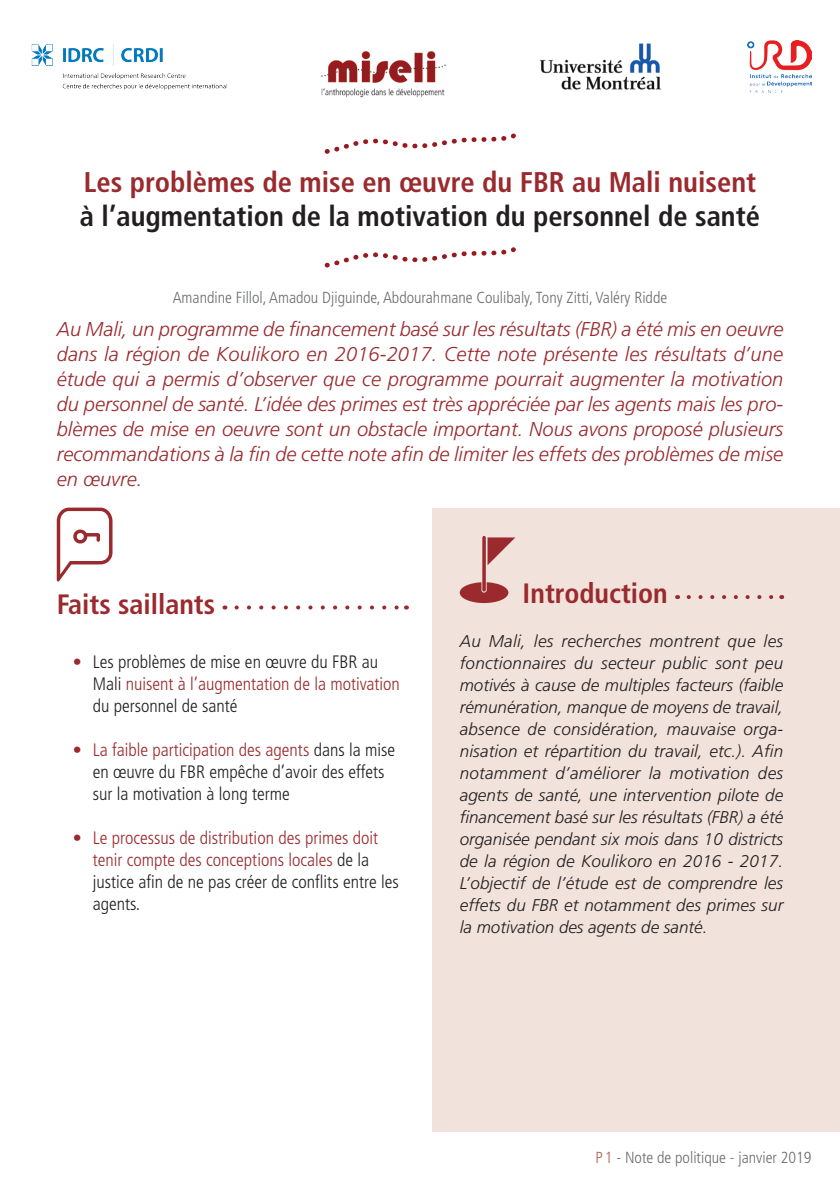
<style>
.page{position:relative;width:840px;height:1191px;background:#fff}
.page>*{position:absolute;margin:0;border:0;box-sizing:border-box;transform-origin:0 0}
.t1{font:700 condensed 28.4px "Frutiger";color:#231f20}
.t2{font:700 condensed 28.4px "Frutiger";color:#9a2a2e}
.t3{font:700 condensed 28px "Frutiger";color:#9a2a2e}
.t4{font:italic 300 20px/25px "Frutiger";color:#9a2a2e;text-align:justify}
.t5{font:300 condensed 18px/22px "Frutiger";color:#231f20}
.t6{font:300 condensed 18px/22px "Frutiger";color:#9a2a2e}
.t7{font:italic 300 17px/22px "Frutiger";color:#231f20;text-align:justify}
.t8{font:300 condensed 16px "Frutiger";color:#6c6d70}
.s1{color:#9a2a2e}
.s2{color:#231f20}
.s3{color:#b06453}
</style>
<div class="page">
<div style="left:432px;top:507px;width:407px;height:624px;background:#f1e2db"></div>
<svg style="left:324px;top:133px;width:192px;height:21px"></svg>
<svg style="left:324px;top:247px;width:192px;height:21px"></svg>
<svg style="left:236px;top:605px;width:163px;height:4px"></svg>
<svg style="left:57px;top:507px;width:55px;height:74px"></svg>
<img style="left:747px;top:41px;width:64px;height:52px">
<img style="left:31px;top:44px;width:196px;height:46px">
<img style="left:321px;top:51px;width:125px;height:46px">
<img style="left:539px;top:43px;width:122px;height:47px">
<svg style="left:688px;top:595px;width:93px;height:4px"></svg>
<hr style="left:482px;top:536px;width:3px;height:55px;background:#9a2a2e;border-radius:2px">
<svg style="left:487px;top:537px;width:28px;height:28px"></svg>
<svg style="left:459px;top:582px;width:49px;height:21px"></svg>
<h1 class="t2" style="left:84px;top:165px;width:673px">Les problèmes de mise en œuvre du FBR au Mali nuisent</h1>
<h1 class="t1" style="left:80px;top:199px;width:681px">à l’augmentation de la motivation du personnel de santé</h1>
<p class="t8" style="left:173px;top:288px;width:496px">Amandine Fillol, Amadou Djiguinde, Abdourahmane Coulibaly, Tony Zitti, Valéry Ridde</p>
<p class="t4" style="left:57px;top:317px;width:728px">Au Mali, un programme de financement basé sur les résultats (FBR) a été mis en oeuvre dans la région de Koulikoro en 2016-2017. Cette note présente les résultats d’une étude qui a permis d’observer que ce programme pourrait augmenter la motivation du personnel de santé. L’idée des primes est très appréciée par les agents mais les pro&shy;blèmes de mise en oeuvre sont un obstacle important. Nous avons proposé plusieurs recommandations à la fin de cette note afin de limiter les effets des problèmes de mise en œuvre.</p>
<h2 class="t3" style="left:57px;top:587px;width:160px">Faits saillants</h2>
<p class="t5" style="left:93px;top:650px;width:308px;text-indent:-20px"><span class="s1">•</span> Les problèmes de mise en œuvre du FBR au<br>Mali <span class="s1">nuisent à l’augmentation de la motivation </span>du personnel de santé</p>
<p class="t5" style="left:93px;top:738px;width:303px;text-indent:-20px"><span class="s1">• La faible participation des agents</span> dans la mise en œuvre du FBR empêche d’avoir des effets sur la motivation à long terme</p>
<p class="t6" style="left:93px;top:826px;width:307px;text-indent:-20px">• Le processus de distribution des primes doit tenir compte des conceptions locales <span class="s2">de la justice afin de ne pas créer de conflits entre les agents.</span></p>
<h2 class="t3" style="left:522px;top:577px;width:146px">Introduction</h2>
<p class="t7" style="left:459px;top:630px;width:325px">Au Mali, les recherches montrent que les fonctionnaires du secteur public sont peu motivés à cause de multiples facteurs (faible rémunération, manque de moyens de travail, absence de considération, mauvaise orga&shy;nisation et répartition du travail, etc.). Afin notamment d’améliorer la motivation des agents de santé, une intervention pilote de financement basé sur les résultats (FBR) a été organisée pendant six mois dans 10 districts de la région de Koulikoro en 2016 - 2017.<br>L’objectif de l’étude est de comprendre les effets du FBR et notamment des primes sur la motivation des agents de santé.</p>
<p class="t8" style="left:595px;top:1148px;width:217px"><span class="s3">P 1 -</span> Note de politique <span class="s3">-</span> janvier 2019</p>
</div>
